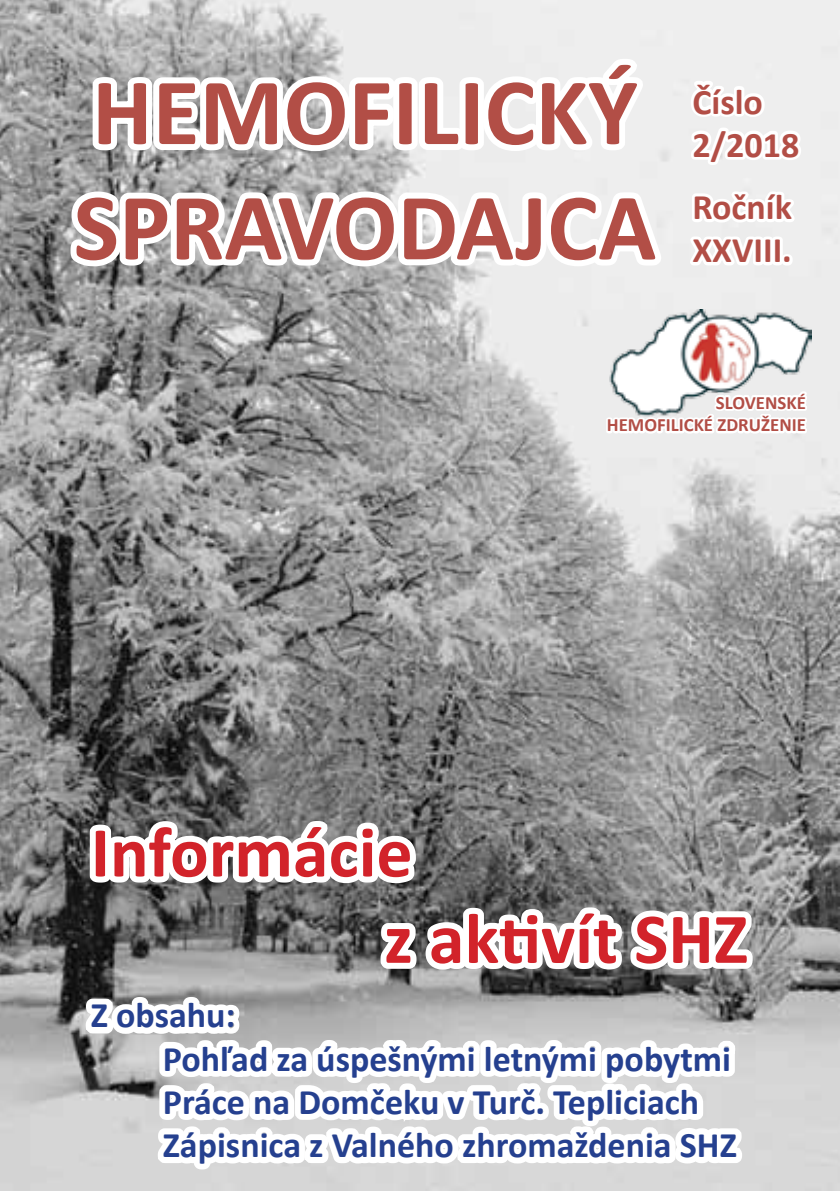
<style>
.page{position:relative;width:840px;height:1191px;background:#fff}
.page>*{position:absolute;margin:0;border:0;box-sizing:border-box;transform-origin:0 0}
.t1{font:700 96px/115.2px "Calibri";color:#b24e46}
.t2{font:700 72px/86.4px "Calibri";color:#d2232a}
.t3{font:700 36px/43.2px "Calibri";color:#25408f}
.t4{font:700 36px/43.2px "Calibri";color:#b24e46}
.t5{font:700 18.8px/22.6px "Calibri";color:#b24e46;text-align:right}
</style>
<div class="page">
<img style="left:0;top:0;width:839px;height:1191px">
<svg style="left:60px;top:21px;width:611px;height:305px"></svg>
<img style="left:609px;top:309px;width:202px;height:108px">
<svg style="left:603px;top:371px;width:206px;height:80px"></svg>
<svg style="left:684px;top:68px;width:121px;height:229px"></svg>
<svg style="left:75px;top:810px;width:687px;height:381px"></svg>
<h1 class="t1" style="left:73px;top:54px;width:584px">HEMOFILICKÝ<br>SPRAVODAJCA</h1>
<p class="t4" style="left:692px;top:80px;width:108px">Číslo<br>2/2018</p>
<p class="t4" style="left:692px;top:185px;width:101px">Ročník<br>XXVIII.</p>
<p class="t5" style="left:606px;top:391px;width:200px">SLOVENSKÉ<br>HEMOFILICKÉ ZDRUŽENIE</p>
<h2 class="t2" style="left:384px;top:809px;width:365px;text-indent:-293px">Informácie<br>z aktivít SHZ</h2>
<p class="t3" style="left:163px;top:993px;width:575px;text-indent:-72px">Z obsahu:<br>Pohľad za úspešnými letnými pobytmi<br>Práce na Domčeku v Turč. Tepliciach<br>Zápisnica z Valného zhromaždenia SHZ</p>
</div>
